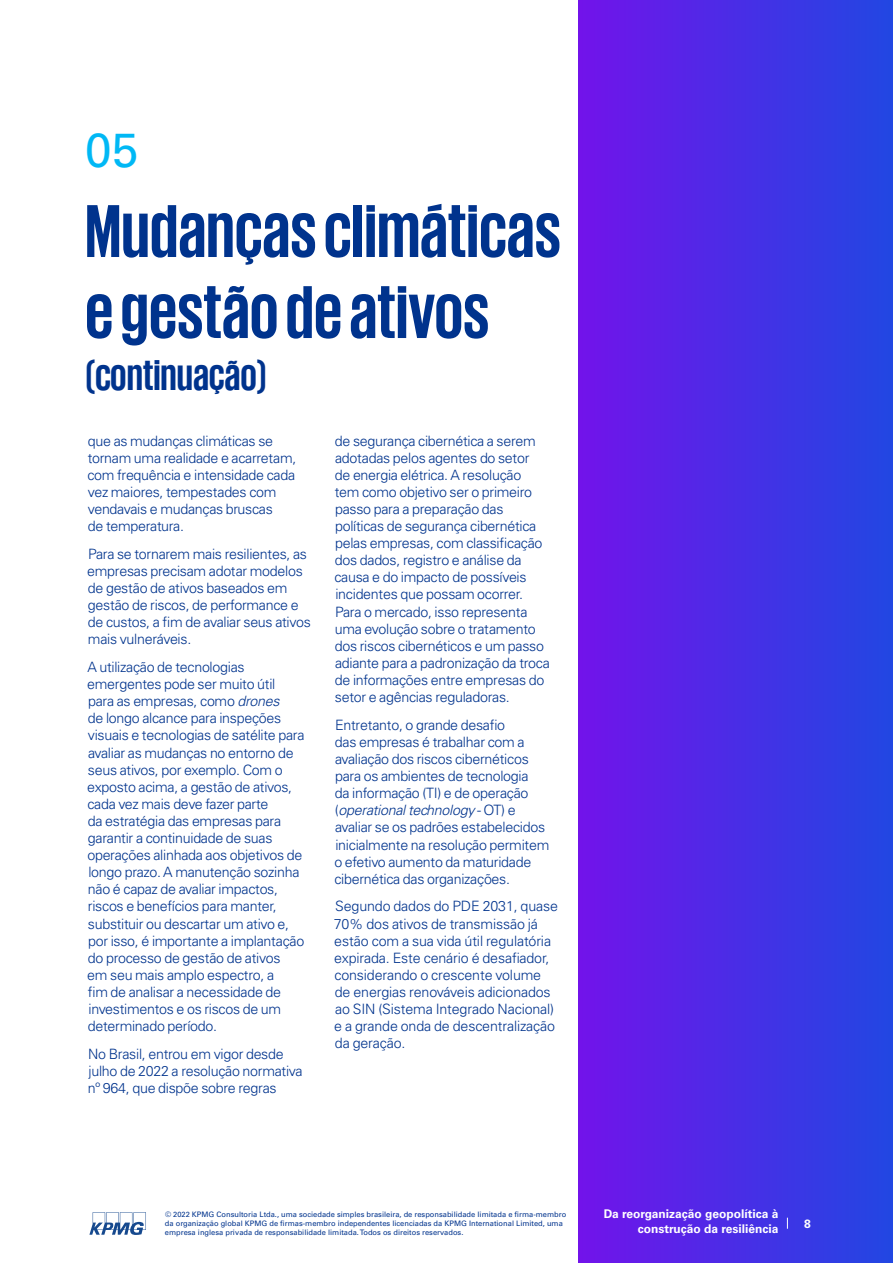
<style>
.page{position:relative;width:893px;height:1263px;background:#fff}
.page>*{position:absolute;margin:0;border:0;box-sizing:border-box;transform-origin:0 0}
.t1{font:700 76.5px/81px "KPMG";color:#00338d}
.t2{font:48px "Univers LT Std";color:#00b8f5}
.t3{font:700 43.5px "KPMG";color:#00338d}
.t4{font:300 14.25px/17.1px "Univers LT Std";letter-spacing:-.02em;color:#00338d}
.t5{font:700 12px/15px "Univers LT Std";color:#fff;text-align:right}
.t6{font:7.5px/9px "Univers LT Std";color:#00338d}
.s1{font-style:italic}
</style>
<div class="page">
<div style="left:579px;top:0;width:314px;height:1263px;background:linear-gradient(to right,#7213ea,#2247e2)"></div>
<svg style="left:89px;top:1212px;width:57px;height:23px"></svg>
<h2 class="t2" style="left:85px;top:122px;width:55px">05</h2>
<h1 class="t1" style="left:85px;top:188px;width:478px">Mudanças climáticas e gestão de ativos</h1>
<h3 class="t3" style="left:85px;top:354px;width:183px">(continuação)</h3>
<p class="t4" style="left:87px;top:432px;width:211px">que as mudanças climáticas se tornam uma realidade e acarretam, com frequência e intensidade cada vez maiores, tempestades com vendavais e mudanças bruscas<br>de temperatura.</p>
<p class="t4" style="left:87px;top:545px;width:225px">Para se tornarem mais resilientes, as empresas precisam adotar modelos de gestão de ativos baseados em gestão de riscos, de performance e de custos, a fim de avaliar seus ativos mais vulneráveis.</p>
<p class="t4" style="left:87px;top:658px;width:219px">A utilização de tecnologias emergentes pode ser muito útil para as empresas, como <span class="s1">drones<br></span>de longo alcance para inspeções visuais e tecnologias de satélite para avaliar as mudanças no entorno de seus ativos, por exemplo. Com o exposto acima, a gestão de ativos, cada vez mais deve fazer parte<br>da estratégia das empresas para garantir a continuidade de suas operações alinhada aos objetivos de longo prazo. A manutenção sozinha não é capaz de avaliar impactos, riscos e benefícios para manter, substituir ou descartar um ativo e, por isso, é importante a implantação do processo de gestão de ativos<br>em seu mais amplo espectro, a<br>fim de analisar a necessidade de investimentos e os riscos de um determinado período.</p>
<p class="t4" style="left:88px;top:1045px;width:216px">No Brasil, entrou em vigor desde julho de 2022 a resolução normativa nº 964, que dispõe sobre regras</p>
<p class="t4" style="left:334px;top:432px;width:217px">de segurança cibernética a serem adotadas pelos agentes do setor<br>de energia elétrica. A resolução<br>tem como objetivo ser o primeiro passo para a preparação das políticas de segurança cibernética pelas empresas, com classificação dos dados, registro e análise da causa e do impacto de possíveis incidentes que possam ocorrer.<br>Para o mercado, isso representa uma evolução sobre o tratamento dos riscos cibernéticos e um passo adiante para a padronização da troca de informações entre empresas do setor e agências reguladoras.</p>
<p class="t4" style="left:334px;top:716px;width:216px">Entretanto, o grande desafio<br>das empresas é trabalhar com a avaliação dos riscos cibernéticos para os ambientes de tecnologia<br>da informação (TI) e de operação (<span class="s1">operational technology</span> - OT) e avaliar se os padrões estabelecidos inicialmente na resolução permitem o efetivo aumento da maturidade cibernética das organizações.</p>
<p class="t4" style="left:334px;top:898px;width:226px">Segundo dados do PDE 2031, quase<br>70% dos ativos de transmissão já estão com a sua vida útil regulatória expirada. Este cenário é desafiador, considerando o crescente volume de energias renováveis adicionados ao SIN (Sistema Integrado Nacional) e a grande onda de descentralização da geração.</p>
<p class="t6" style="left:165px;top:1210px;width:403px">© 2022 KPMG Consultoria Ltda., uma sociedade simples brasileira, de responsabilidade limitada e firma-membro da organização global KPMG de firmas-membro independentes licenciadas da KPMG International Limited, uma empresa inglesa privada de responsabilidade limitada. Todos os direitos reservados.</p>
<p class="t5" style="left:604px;top:1207px;width:176px">Da reorganização geopolítica à construção da resiliência</p>
<p class="t5" style="left:804px;top:1216px;width:8px">8</p>
</div>
